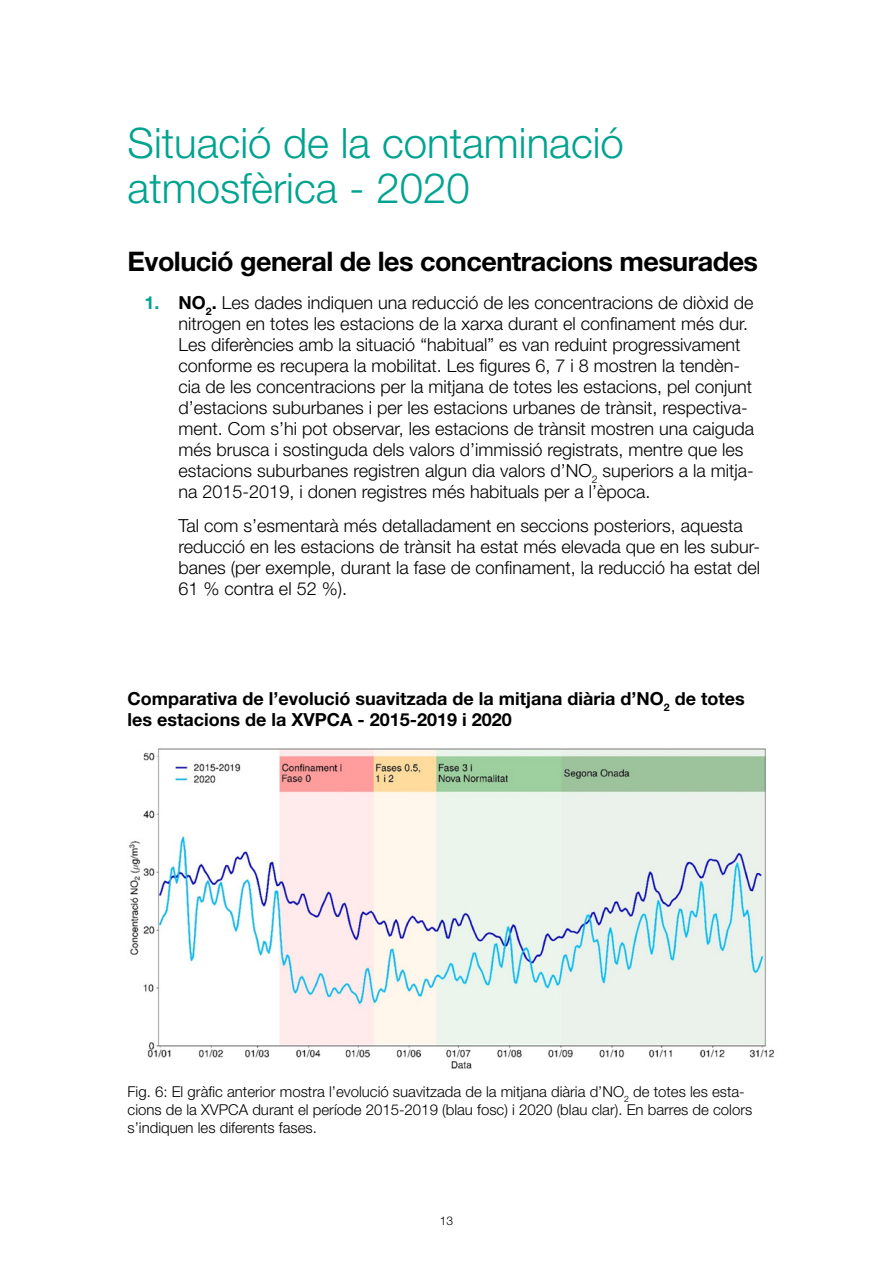
<style>
.page{position:relative;width:893px;height:1263px;background:#fff}
.page>*{position:absolute;margin:0;border:0;box-sizing:border-box;transform-origin:0 0}
.text{font:300 42px/45px "Helvetica Neue LT Std";color:#00a390}
.subtitol{font:700 27px "Helvetica Neue LT Std";letter-spacing:-.02em;color:#000}
.llista_sense{font:300 18px/21px "Helvetica Neue LT Std";color:#000}
.subtitol2{font:700 18px/21px "Helvetica Neue LT Std";color:#000}
.peu_foto{font:300 15px/18px "Helvetica Neue LT Std";color:#000}
.t1{font:300 12px "Helvetica Neue LT Std";color:#000}
.s1{font-weight:700;color:#00a390}
.s2{font-weight:700}
</style>
<div class="page">
<img style="left:129px;top:748px;width:645px;height:321px">
<p class="text" style="left:128px;top:119px;width:498px">Situació de la contaminació atmosfèrica - 2020</p>
<p class="subtitol" style="left:128px;top:244px;width:632px">Evolució general de les concentracions mesurades</p>
<p class="llista_sense" style="left:179px;top:292px;width:577px;text-indent:-34px"><span class="s1">1.</span> <span class="s2">NO</span><sub>2</sub><span class="s2">.</span> Les dades indiquen una reducció de les concentracions de diòxid de nitrogen en totes les estacions de la xarxa durant el confinament més dur.<br>Les diferències amb la situació “habitual” es van reduint progressivament conforme es recupera la mobilitat. Les figures 6, 7 i 8 mostren la tendèn&shy;cia de les concentracions per la mitjana de totes les estacions, pel conjunt d’estacions suburbanes i per les estacions urbanes de trànsit, respectiva&shy;ment. Com s’hi pot observar, les estacions de trànsit mostren una caiguda més brusca i sostinguda dels valors d’immissió registrats, mentre que les estacions suburbanes registren algun dia valors d’NO<sub>2</sub> superiors a la mitja&shy;na 2015-2019, i donen registres més habituals per a l’època.</p>
<p class="llista_sense" style="left:179px;top:514px;width:583px">Tal com s’esmentarà més detalladament en seccions posteriors, aquesta reducció en les estacions de trànsit ha estat més elevada que en les subur&shy;banes (per exemple, durant la fase de confinament, la reducció ha estat del 61 % contra el 52 %).</p>
<p class="subtitol2" style="left:128px;top:687px;width:619px">Comparativa de l’evolució suavitzada de la mitjana diària d’NO<sub>2</sub> de totes les estacions de la XVPCA - 2015-2019 i 2020</p>
<p class="peu_foto" style="left:128px;top:1082px;width:626px">Fig. 6: El gràfic anterior mostra l’evolució suavitzada de la mitjana diària d’NO<sub>2</sub> de totes les esta&shy;cions de la XVPCA durant el període 2015-2019 (blau fosc) i 2020 (blau clar). En barres de colors s’indiquen les diferents fases.</p>
<p class="t1" style="left:440px;top:1213px;width:15px">13</p>
</div>
